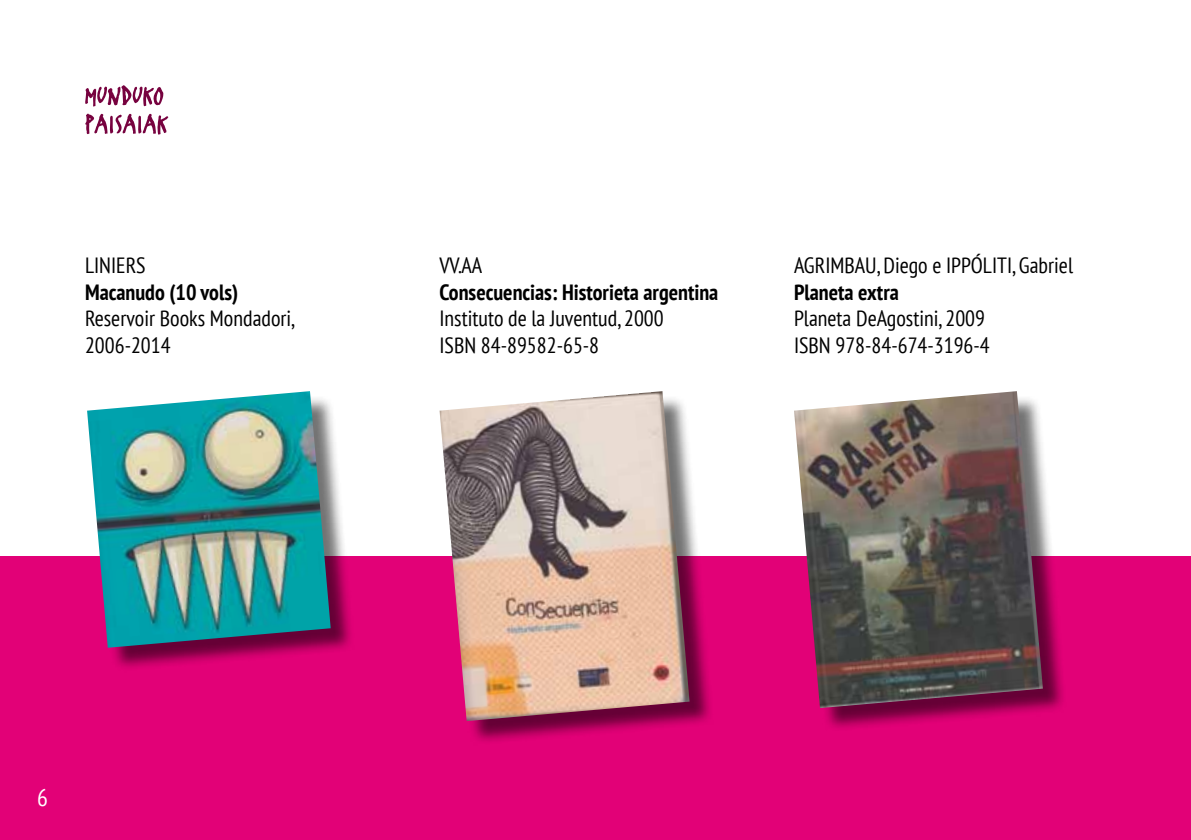
<style>
.page{position:relative;width:1191px;height:840px;background:#fff}
.page>*{position:absolute;margin:0;border:0;box-sizing:border-box;transform-origin:0 0}
.t1{font:condensed 24px "PT Sans";color:#fff}
.t2{font:condensed 22px/26.4px "PT Sans";color:#000}
.t3{font:700 condensed 22px "PT Sans";color:#000}
</style>
<div class="page">
<div style="left:0;top:556px;width:1191px;height:283px;background:#e20177"></div>
<svg style="left:85px;top:85px;width:79px;height:21px"></svg>
<svg style="left:85px;top:113px;width:83px;height:22px"></svg>
<div style="left:91px;top:394px;width:264px;height:278px;background:#000;opacity:.55"></div>
<img style="left:87px;top:391px;width:244px;height:256px">
<div style="left:443px;top:394px;width:271px;height:350px;background:#000;opacity:.55"></div>
<img style="left:439px;top:391px;width:250px;height:329px">
<div style="left:797px;top:394px;width:270px;height:337px;background:#000;opacity:.55"></div>
<img style="left:794px;top:391px;width:249px;height:316px">
<p class="t2" style="left:85px;top:252px;width:62px">LINIERS</p>
<p class="t3" style="left:85px;top:277px;width:155px">Macanudo (10 vols)</p>
<p class="t2" style="left:85px;top:304px;width:211px">Reservoir Books Mondadori,<br>2006-2014</p>
<p class="t2" style="left:439px;top:252px;width:44px">VV.AA</p>
<p class="t3" style="left:439px;top:277px;width:280px">Consecuencias: Historieta argentina</p>
<p class="t2" style="left:439px;top:304px;width:226px">Instituto de la Juventud, 2000<br>ISBN 84-89582-65-8</p>
<p class="t2" style="left:794px;top:252px;width:281px">AGRIMBAU, Diego e IPPÓLITI, Gabriel</p>
<p class="t3" style="left:794px;top:277px;width:106px">Planeta extra</p>
<p class="t2" style="left:794px;top:304px;width:197px">Planeta DeAgostini, 2009<br>ISBN 978-84-674-3196-4</p>
<p class="t1" style="left:37px;top:782px;width:12px">6</p>
</div>
